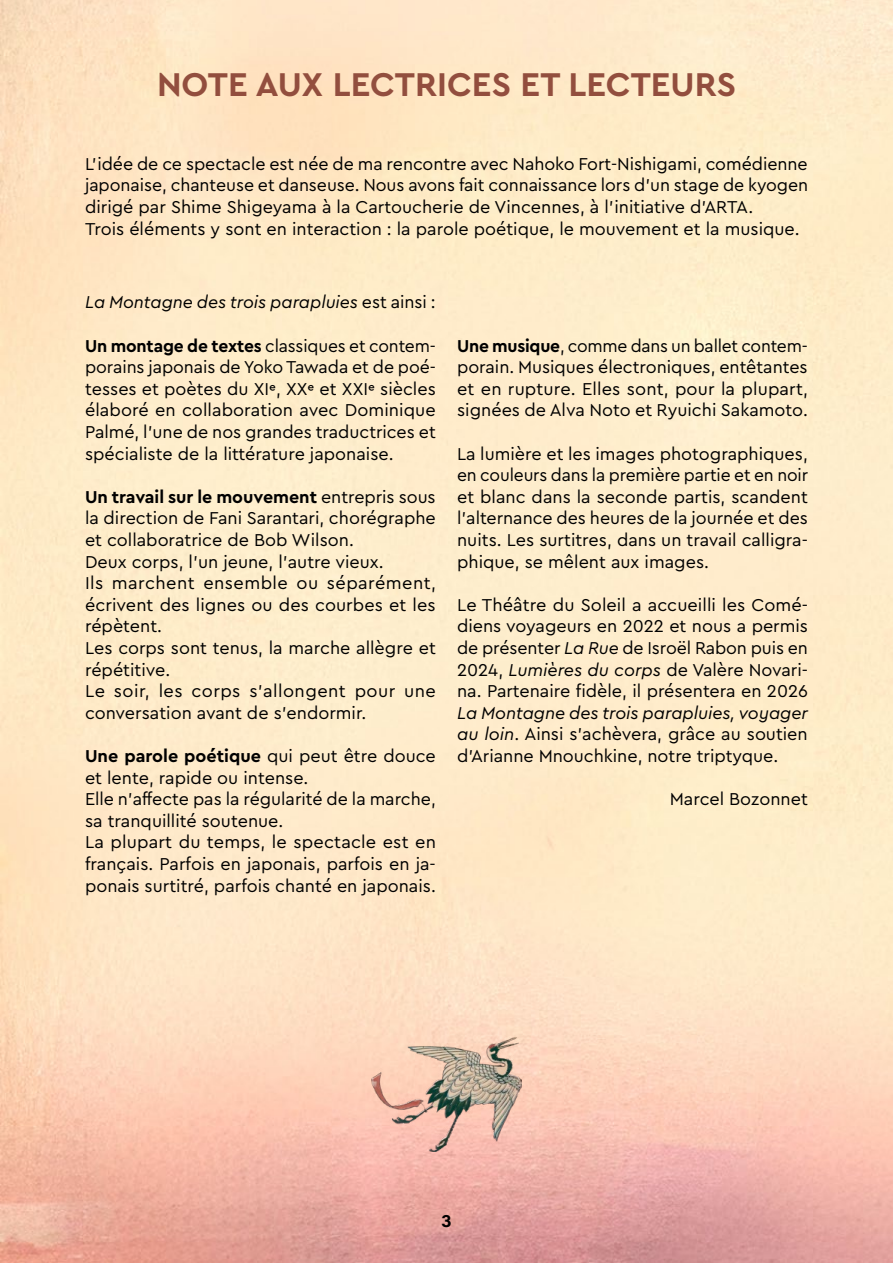
<style>
.page{position:relative;width:893px;height:1263px;background:#fff}
.page>*{position:absolute;margin:0;border:0;box-sizing:border-box;transform-origin:0 0}
.t1{font:700 34.5px "Cera PRO";color:#924e3e}
.t2{font:18px/21.6px "Cera PRO";color:#000;text-align:justify}
.t3{font:italic 18px "Cera PRO";letter-spacing:-.005em;color:#000}
.t4{font:700 18px "Acumin Pro";color:#000}
.s1{font-style:normal}
.s2{font-weight:700}
.s3{font-style:italic}
</style>
<div class="page">
<img style="left:0;top:0;width:893px;height:1263px">
<img style="left:371px;top:1037px;width:151px;height:114px">
<h1 class="t1" style="left:157px;top:61px;width:580px">NOTE AUX LECTRICES ET LECTEURS</h1>
<p class="t2" style="left:85px;top:152px;width:725px;text-align:left">L’idée de ce spectacle est née de ma rencontre avec Nahoko Fort-Nishigami, comédienne japonaise, chanteuse et danseuse. Nous avons fait connaissance lors d’un stage de kyogen dirigé par Shime Shigeyama à la Cartoucherie de Vincennes, à l’initiative d’ARTA.<br>Trois éléments y sont en interaction : la parole poétique, le mouvement et la musique.</p>
<p class="t3" style="left:85px;top:290px;width:352px">La Montagne des trois parapluies <span class="s1">est ainsi :</span></p>
<p class="t2" style="left:85px;top:334px;width:352px"><span class="s2">Un montage de textes</span> classiques et contem&shy;porains japonais de Yoko Tawada et de poé&shy;tesses et poètes du XIe, XXe et XXIe siècles élaboré en collaboration avec Dominique Palmé, l’une de nos grandes traductrices et spécialiste de la littérature japonaise.</p>
<p class="t2" style="left:85px;top:485px;width:352px;text-align:left"><span class="s2">Un travail sur le mouvement</span> entrepris sous la direction de Fani Sarantari, chorégraphe et collaboratrice de Bob Wilson.<br>Deux corps, l’un jeune, l’autre vieux.<br>Ils marchent ensemble ou séparément, écrivent des lignes ou des courbes et les répètent.<br>Les corps sont tenus, la marche allègre et répétitive.<br>Le soir, les corps s’allongent pour une conversation avant de s’endormir.</p>
<p class="t2" style="left:85px;top:744px;width:352px;text-align:left"><span class="s2">Une parole poétique</span> qui peut être douce et lente, rapide ou intense.<br>Elle n’affecte pas la régularité de la marche, sa tranquillité soutenue.<br>La plupart du temps, le spectacle est en français. Parfois en japonais, parfois en ja&shy;ponais surtitré, parfois chanté en japonais.</p>
<p class="t2" style="left:457px;top:334px;width:352px"><span class="s2">Une musique</span>, comme dans un ballet contem&shy;porain. Musiques électroniques, entêtantes et en rupture. Elles sont, pour la plupart, signées de Alva Noto et Ryuichi Sakamoto.</p>
<p class="t2" style="left:457px;top:442px;width:352px">La lumière et les images photographiques, en couleurs dans la première partie et en noir et blanc dans la seconde partis, scandent l’alternance des heures de la journée et des nuits. Les surtitres, dans un travail calligra&shy;phique, se mêlent aux images.</p>
<p class="t2" style="left:457px;top:593px;width:352px">Le Théâtre du Soleil a accueilli les Comé&shy;diens voyageurs en 2022 et nous a permis de présenter <span class="s3">La Rue</span> de Isroël Rabon puis en 2024, <span class="s3">Lumières du corps</span> de Valère Novari&shy;na. Partenaire fidèle, il présentera en 2026</p>
<p class="t2" style="left:457px;top:701px;width:352px"><span class="s3">La Montagne des trois parapluies, voyager au loin</span>. Ainsi s’achèvera, grâce au soutien d’Arianne Mnouchkine, notre triptyque.</p>
<p class="t2" style="left:670px;top:788px;width:140px">Marcel Bozonnet</p>
<p class="t4" style="left:441px;top:1208px;width:12px">3</p>
</div>
